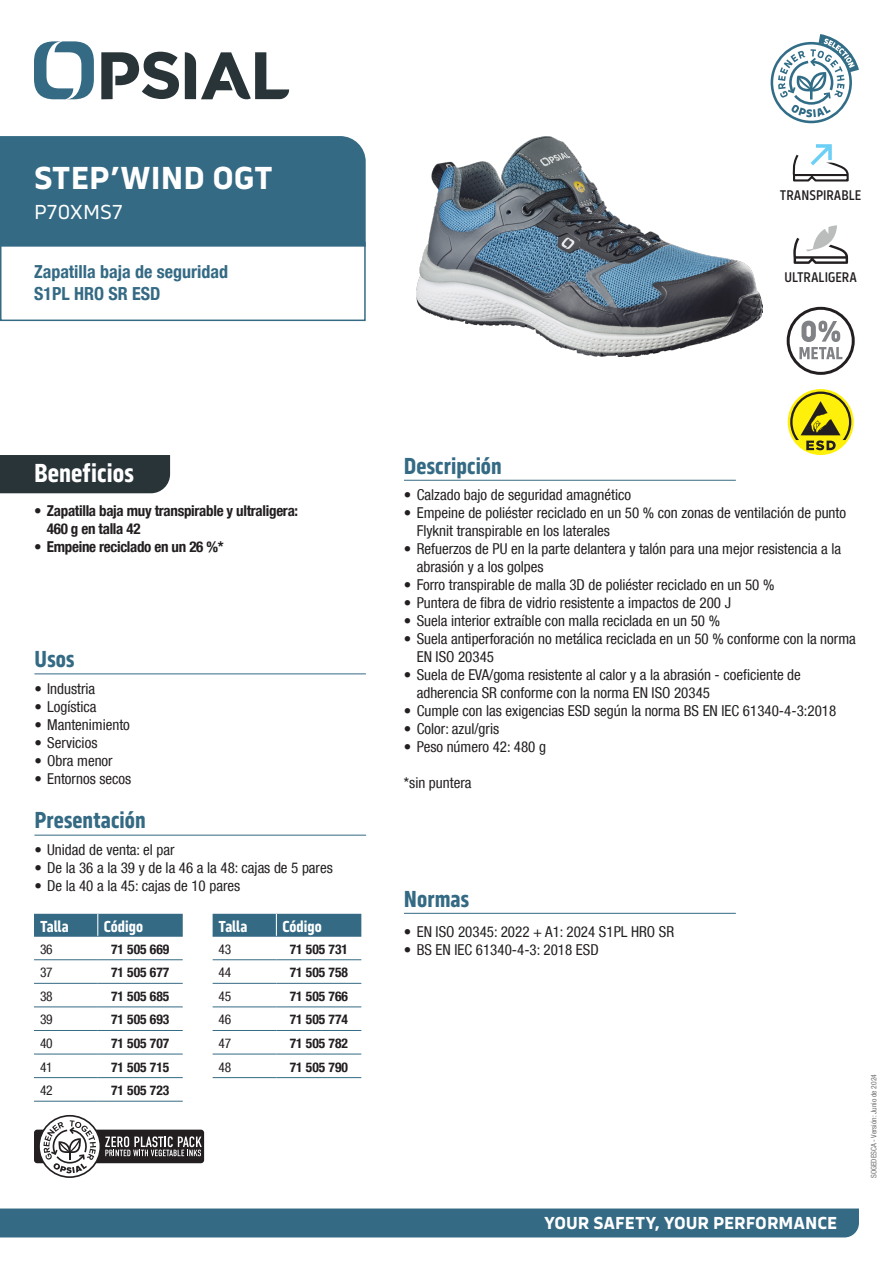
<style>
.page{position:relative;width:893px;height:1263px;background:#fff}
.page>*{position:absolute;margin:0;border:0;box-sizing:border-box;transform-origin:0 0}
.NOM_PRODUIT_NC{font:700 33px "Serca";color:#fff}
.Benefices{font:700 27px "Serca Condensed";color:#fff}
.Sous-titres{font:700 24px "Serca Condensed";color:#346a84}
.Code_P{font:21px "Serca";letter-spacing:-.005em;color:#fff}
.PLUS_PRODUIT{font:700 condensed 18px/21.6px "Helvetica Neue LT Com";color:#346a84}
.t1{font:700 18px "Serca";color:#fff}
.tableauTitre{font:700 16.5px "Serca Condensed";color:#fff}
.Puces_texte_regular{font:condensed 15px/18px "Helvetica Neue LT Com";color:#231f20}
.t2{font:700 condensed 15px/18px "Helvetica Neue LT Com";letter-spacing:-.02em;color:#231f20}
.t3{font:500 14.55px "Serca Condensed";color:#231f20}
.TableauCode{font:700 condensed 13.5px "Helvetica Neue LT Com";color:#231f20}
.tableau{font:condensed 13.5px "Helvetica Neue LT Com";letter-spacing:-.02em;color:#231f20}
.Date{font:condensed 7.5px "Helvetica Neue LT Com";color:#6c6d70}
</style>
<div class="page">
<svg style="left:34px;top:41px;width:60px;height:58px"></svg>
<svg style="left:185px;top:52px;width:104px;height:48px"></svg>
<svg style="left:101px;top:52px;width:78px;height:47px"></svg>
<div style="left:0;top:1208px;width:859px;height:29px;background:#346a84"></div>
<hr style="left:34px;top:936px;width:64px;height:1px;background:#346a84">
<hr style="left:98px;top:936px;width:85px;height:1px;background:#346a84">
<hr style="left:34px;top:959px;width:64px;height:1px;background:#346a84">
<hr style="left:98px;top:959px;width:85px;height:1px;background:#346a84">
<hr style="left:34px;top:983px;width:64px;height:1px;background:#346a84">
<hr style="left:98px;top:983px;width:85px;height:1px;background:#346a84">
<hr style="left:34px;top:1006px;width:64px;height:1px;background:#346a84">
<hr style="left:98px;top:1006px;width:85px;height:1px;background:#346a84">
<hr style="left:34px;top:1030px;width:64px;height:1px;background:#346a84">
<hr style="left:98px;top:1030px;width:85px;height:1px;background:#346a84">
<hr style="left:34px;top:1054px;width:64px;height:1px;background:#346a84">
<hr style="left:98px;top:1054px;width:85px;height:1px;background:#346a84">
<hr style="left:34px;top:1077px;width:64px;height:1px;background:#346a84">
<hr style="left:98px;top:1077px;width:85px;height:1px;background:#346a84">
<hr style="left:34px;top:1101px;width:64px;height:1px;background:#346a84">
<hr style="left:98px;top:1101px;width:85px;height:1px;background:#346a84">
<div style="left:34px;top:914px;width:149px;height:22px;background:#346a84"></div>
<hr style="left:213px;top:936px;width:63px;height:1px;background:#346a84">
<hr style="left:276px;top:936px;width:85px;height:1px;background:#346a84">
<hr style="left:213px;top:959px;width:63px;height:1px;background:#346a84">
<hr style="left:276px;top:959px;width:85px;height:1px;background:#346a84">
<hr style="left:213px;top:983px;width:63px;height:1px;background:#346a84">
<hr style="left:276px;top:983px;width:85px;height:1px;background:#346a84">
<hr style="left:213px;top:1006px;width:63px;height:1px;background:#346a84">
<hr style="left:276px;top:1006px;width:85px;height:1px;background:#346a84">
<hr style="left:213px;top:1030px;width:63px;height:1px;background:#346a84">
<hr style="left:276px;top:1030px;width:85px;height:1px;background:#346a84">
<hr style="left:213px;top:1054px;width:63px;height:1px;background:#346a84">
<hr style="left:276px;top:1054px;width:85px;height:1px;background:#346a84">
<hr style="left:213px;top:1077px;width:63px;height:1px;background:#346a84">
<hr style="left:276px;top:1077px;width:85px;height:1px;background:#346a84">
<div style="left:213px;top:914px;width:148px;height:22px;background:#346a84"></div>
<hr style="left:404px;top:480px;width:332px;height:1px;background:#346a84">
<div style="left:0;top:455px;width:170px;height:38px;background:#293439"></div>
<div style="left:0;top:242px;width:366px;height:79px;border:2px solid #346a84"></div>
<div style="left:0;top:136px;width:366px;height:111px;background:#346a84"></div>
<hr style="left:404px;top:913px;width:332px;height:1px;background:#346a84">
<hr style="left:34px;top:673px;width:332px;height:1px;background:#346a84">
<div style="left:34px;top:1129px;width:170px;height:34px;background:#231f20;border-radius:3px"></div>
<svg style="left:38px;top:1115px;width:164px;height:63px"></svg>
<hr style="left:34px;top:835px;width:332px;height:1px;background:#346a84">
<svg style="left:788px;top:389px;width:66px;height:66px"></svg>
<svg style="left:790px;top:391px;width:61px;height:59px;background:#c3b92c"></svg>
<svg style="left:793px;top:225px;width:55px;height:39px"></svg>
<svg style="left:771px;top:34px;width:88px;height:89px"></svg>
<img style="left:417px;top:136px;width:345px;height:221px">
<svg style="left:792px;top:144px;width:57px;height:38px"></svg>
<div style="left:787px;top:307px;width:68px;height:68px;border:3px solid #231f20;border-radius:50%"></div>
<svg style="left:799px;top:321px;width:43px;height:38px"></svg>
<p class="NOM_PRODUIT_NC" style="left:34px;top:158px;width:240px">STEP’WIND OGT</p>
<p class="Code_P" style="left:34px;top:200px;width:91px">P70XMS7</p>
<p class="PLUS_PRODUIT" style="left:34px;top:261px;width:196px">Zapatilla baja de seguridad<br>S1PL HRO SR ESD</p>
<p class="t3" style="left:780px;top:187px;width:83px">TRANSPIRABLE</p>
<p class="t3" style="left:784px;top:269px;width:74px">ULTRALIGERA</p>
<p class="Benefices" style="left:34px;top:458px;width:101px">Beneficios</p>
<p class="t2" style="left:47px;top:501px;width:253px;text-indent:-13px">• Zapatilla baja muy transpirable y ultraligera:<br>460 g en talla 42</p>
<p class="t2" style="left:34px;top:537px;width:191px">• Empeine reciclado en un 26 %*</p>
<p class="Sous-titres" style="left:34px;top:645px;width:42px">Usos</p>
<p class="Puces_texte_regular" style="left:34px;top:679px;width:62px">• Industria</p>
<p class="Puces_texte_regular" style="left:34px;top:697px;width:64px">• Logística</p>
<p class="Puces_texte_regular" style="left:34px;top:715px;width:97px">• Mantenimiento</p>
<p class="Puces_texte_regular" style="left:34px;top:733px;width:64px">• Servicios</p>
<p class="Puces_texte_regular" style="left:34px;top:751px;width:80px">• Obra menor</p>
<p class="Puces_texte_regular" style="left:34px;top:769px;width:98px">• Entornos secos</p>
<p class="Sous-titres" style="left:34px;top:806px;width:113px">Presentación</p>
<p class="Puces_texte_regular" style="left:34px;top:840px;width:142px">• Unidad de venta: el par</p>
<p class="Puces_texte_regular" style="left:34px;top:858px;width:300px">• De la 36 a la 39 y de la 46 a la 48: cajas de 5 pares</p>
<p class="Puces_texte_regular" style="left:34px;top:876px;width:207px">• De la 40 a la 45: cajas de 10 pares</p>
<p class="tableauTitre" style="left:40px;top:917px;width:30px">Talla</p>
<p class="tableauTitre" style="left:104px;top:917px;width:41px">Código</p>
<p class="tableau" style="left:40px;top:941px;width:14px">36</p>
<p class="TableauCode" style="left:111px;top:941px;width:60px">71 505 669</p>
<p class="tableau" style="left:40px;top:964px;width:14px">37</p>
<p class="TableauCode" style="left:111px;top:964px;width:60px">71 505 677</p>
<p class="tableau" style="left:40px;top:988px;width:14px">38</p>
<p class="TableauCode" style="left:111px;top:988px;width:60px">71 505 685</p>
<p class="tableau" style="left:40px;top:1012px;width:14px">39</p>
<p class="TableauCode" style="left:111px;top:1011px;width:60px">71 505 693</p>
<p class="tableau" style="left:40px;top:1035px;width:14px">40</p>
<p class="TableauCode" style="left:111px;top:1035px;width:60px">71 505 707</p>
<p class="tableau" style="left:40px;top:1059px;width:14px">41</p>
<p class="TableauCode" style="left:111px;top:1059px;width:60px">71 505 715</p>
<p class="tableau" style="left:40px;top:1082px;width:14px">42</p>
<p class="TableauCode" style="left:111px;top:1082px;width:60px">71 505 723</p>
<p class="tableauTitre" style="left:219px;top:917px;width:30px">Talla</p>
<p class="tableauTitre" style="left:282px;top:917px;width:41px">Código</p>
<p class="tableau" style="left:219px;top:941px;width:14px">43</p>
<p class="TableauCode" style="left:290px;top:941px;width:60px">71 505 731</p>
<p class="tableau" style="left:219px;top:964px;width:14px">44</p>
<p class="TableauCode" style="left:290px;top:964px;width:60px">71 505 758</p>
<p class="tableau" style="left:219px;top:988px;width:14px">45</p>
<p class="TableauCode" style="left:290px;top:988px;width:60px">71 505 766</p>
<p class="tableau" style="left:219px;top:1012px;width:14px">46</p>
<p class="TableauCode" style="left:290px;top:1011px;width:60px">71 505 774</p>
<p class="tableau" style="left:219px;top:1035px;width:14px">47</p>
<p class="TableauCode" style="left:290px;top:1035px;width:60px">71 505 782</p>
<p class="tableau" style="left:219px;top:1059px;width:14px">48</p>
<p class="TableauCode" style="left:290px;top:1059px;width:60px">71 505 790</p>
<p class="Sous-titres" style="left:404px;top:452px;width:99px">Descripción</p>
<p class="Puces_texte_regular" style="left:404px;top:485px;width:229px">• Calzado bajo de seguridad amagnético</p>
<p class="Puces_texte_regular" style="left:417px;top:503px;width:431px;text-indent:-13px">• Empeine de poliéster reciclado en un 50 % con zonas de ventilación de punto<br>Flyknit transpirable en los laterales</p>
<p class="Puces_texte_regular" style="left:417px;top:539px;width:426px;text-indent:-13px">• Refuerzos de PU en la parte delantera y talón para una mejor resistencia a la abrasión y a los golpes</p>
<p class="Puces_texte_regular" style="left:404px;top:575px;width:372px">• Forro transpirable de malla 3D de poliéster reciclado en un 50 %</p>
<p class="Puces_texte_regular" style="left:404px;top:593px;width:329px">• Puntera de fibra de vidrio resistente a impactos de 200 J</p>
<p class="Puces_texte_regular" style="left:404px;top:611px;width:318px">• Suela interior extraíble con malla reciclada en un 50 %</p>
<p class="Puces_texte_regular" style="left:417px;top:629px;width:441px;text-indent:-13px">• Suela antiperforación no metálica reciclada en un 50 % conforme con la norma<br>EN ISO 20345</p>
<p class="Puces_texte_regular" style="left:417px;top:665px;width:386px;text-indent:-13px">• Suela de EVA/goma resistente al calor y a la abrasión - coeficiente de adherencia SR conforme con la norma EN ISO 20345</p>
<p class="Puces_texte_regular" style="left:404px;top:701px;width:434px">• Cumple con las exigencias ESD según la norma BS EN IEC 61340-4-3:2018</p>
<p class="Puces_texte_regular" style="left:404px;top:719px;width:97px">• Color: azul/gris</p>
<p class="Puces_texte_regular" style="left:404px;top:737px;width:143px">• Peso número 42: 480 g</p>
<p class="Puces_texte_regular" style="left:404px;top:773px;width:69px">*sin puntera</p>
<p class="Sous-titres" style="left:404px;top:885px;width:67px">Normas</p>
<p class="Puces_texte_regular" style="left:404px;top:923px;width:272px">• EN ISO 20345: 2022 + A1: 2024 S1PL HRO SR</p>
<p class="Puces_texte_regular" style="left:404px;top:941px;width:196px">• BS EN IEC 61340-4-3: 2018 ESD</p>
<p class="t1" style="left:544px;top:1212px;width:295px">YOUR SAFETY, YOUR PERFORMANCE</p>
<p class="Date" style="left:869px;top:1178px;width:105px;rotate:-90deg">SOGEDESCA - Versión: Junio de 2024</p>
</div>
